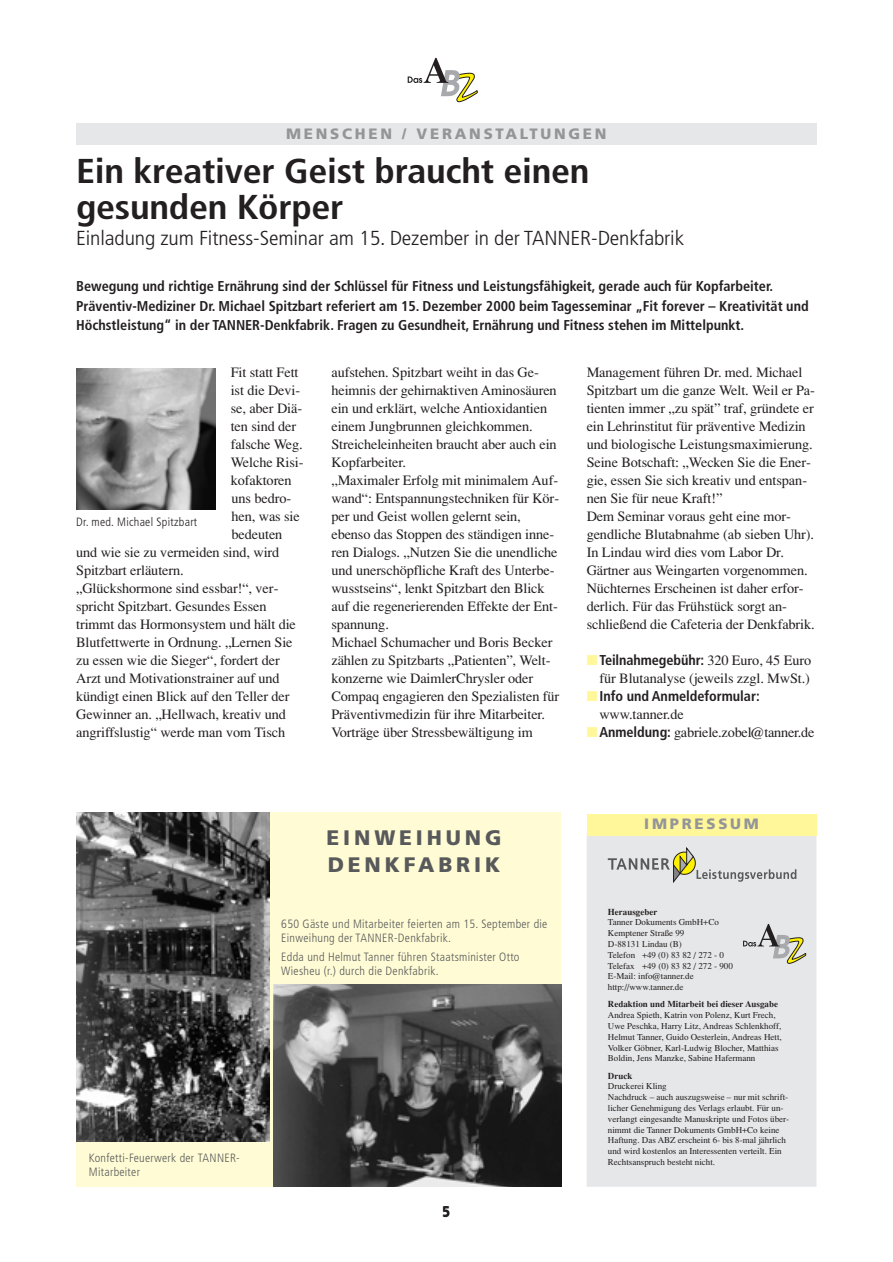
<style>
.page{position:relative;width:893px;height:1262px;background:#fff}
.page>*{position:absolute;margin:0;border:0;box-sizing:border-box;transform-origin:0 0}
.t1{font:700 condensed 34.5px/36px "Frutiger";letter-spacing:-.01em;color:#231f20;scale:1.1 1}
.t2{font:900 21px/27px "Frutiger";letter-spacing:.185em;color:#58595b}
.t3{font:300 condensed 20.25px "Frutiger";letter-spacing:-.005em;color:#231f20;scale:1.1 1}
.t4{font:900 15px "Frutiger";letter-spacing:.185em;color:#939598}
.t5{font:14.25px/18px "Times";letter-spacing:-.005em;color:#231f20}
.t6{font:700 condensed 14.25px/19.5px "Frutiger";color:#231f20}
.t7{font:700 condensed 14.25px "Frutiger";color:#231f20;scale:1.1 1}
.t8{font:300 condensed 12px/14.2px "Frutiger";letter-spacing:.025em;color:#58595b}
.t9{font:300 condensed 12px "Frutiger";letter-spacing:.025em;color:#231f20}
.t10{font:9px/10.8px "Times";color:#231f20}
.t11{font:700 9px "Times";color:#231f20}
.s1{color:#fff799}
.s2{font-family:"Times";font-weight:400;font-stretch:normal}
.s3{font-family:"Frutiger";font-weight:700;font-stretch:condensed}
</style>
<div class="page">
<div style="left:76px;top:812px;width:485px;height:374px;background:#fffcd5"></div>
<svg style="left:407px;top:58px;width:70px;height:44px"></svg>
<div style="left:588px;top:835px;width:226px;height:350px;background:#e6e7e8"></div>
<div style="left:586px;top:833px;width:230px;height:353px;border:2px solid #e6e7e8"></div>
<svg style="left:743px;top:924px;width:63px;height:39px"></svg>
<svg style="left:607px;top:847px;width:189px;height:35px"></svg>
<div style="left:76px;top:123px;width:740px;height:22px;background:#e6e7e8"></div>
<div style="left:586px;top:814px;width:230px;height:21px;background:#fff799"></div>
<img style="left:76px;top:368px;width:140px;height:141px">
<img style="left:274px;top:984px;width:287px;height:202px">
<img style="left:76px;top:812px;width:194px;height:329px">
<p class="t4" style="left:286px;top:128px;width:322px">MENSCHEN / VERANSTALTUNGEN</p>
<h1 class="t1" style="left:76px;top:156px;width:468px">Ein kreativer Geist braucht einen gesunden Körper</h1>
<h3 class="t3" style="left:76px;top:229px;width:554px">Einladung zum Fitness-Seminar am 15. Dezember in der TANNER-Denkfabrik</h3>
<p class="t6" style="left:76px;top:278px;width:734px">Bewegung und richtige Ernährung sind der Schlüssel für Fitness und Leistungsfähigkeit, gerade auch für Kopfarbeiter.<br>Präventiv-Mediziner Dr. Michael Spitzbart referiert am 15. Dezember 2000 beim Tagesseminar „Fit forever – Kreativität und<br>Höchstleistung“ in der TANNER-Denkfabrik. Fragen zu Gesundheit, Ernährung und Fitness stehen im Mittelpunkt.</p>
<p class="t5" style="left:586px;top:365px;width:230px">Management führen Dr. med. Michael Spitzbart um die ganze Welt. Weil er Pa&shy;tienten immer „zu spät” traf, gründete er ein Lehrinstitut für präventive Medizin und biologische Leistungsmaximierung.<br>Seine Botschaft: „Wecken Sie die Ener&shy;gie, essen Sie sich kreativ und entspan&shy;nen Sie für neue Kraft!”<br>Dem Seminar voraus geht eine mor&shy;gendliche Blutabnahme (ab sieben Uhr).<br>In Lindau wird dies vom Labor Dr.<br>Gärtner aus Weingarten vorgenommen.<br>Nüchternes Erscheinen ist daher erfor&shy;derlich. Für das Frühstück sorgt an&shy;schließend die Cafeteria der Denkfabrik.</p>
<p class="t6" style="left:586px;top:652px;width:226px"><span class="s1">■</span>Teilnahmegebühr: <span class="s2">320 Euro, 45 Euro</span></p>
<p class="t5" style="left:599px;top:671px;width:212px">für Blutanalyse (jeweils zzgl. MwSt.)</p>
<p class="t6" style="left:586px;top:688px;width:174px"><span class="s1">■</span>Info und Anmeldeformular:</p>
<p class="t5" style="left:599px;top:707px;width:86px">www.tanner.de</p>
<p class="t5" style="left:586px;top:725px;width:229px"><span class="s1">■</span><span class="s3">Anmeldung:</span> gabriele.zobel@tanner.de</p>
<p class="t5" style="left:231px;top:365px;width:69px">Fit statt Fett</p>
<p class="t5" style="left:231px;top:383px;width:71px">ist die Devi-</p>
<p class="t5" style="left:231px;top:401px;width:73px">se, aber Diä-</p>
<p class="t5" style="left:231px;top:419px;width:67px">ten sind der</p>
<p class="t5" style="left:231px;top:437px;width:74px">falsche Weg.</p>
<p class="t5" style="left:231px;top:455px;width:74px">Welche Risi-</p>
<p class="t5" style="left:231px;top:473px;width:62px">kofaktoren</p>
<p class="t5" style="left:231px;top:491px;width:61px">uns bedro-</p>
<p class="t5" style="left:231px;top:509px;width:70px">hen, was sie</p>
<p class="t5" style="left:231px;top:527px;width:52px">bedeuten</p>
<p class="t5" style="left:76px;top:545px;width:205px">und wie sie zu vermeiden sind, wird</p>
<p class="t5" style="left:76px;top:563px;width:109px">Spitzbart erläutern.</p>
<p class="t5" style="left:76px;top:581px;width:204px">„Glückshormone sind essbar!“, ver-</p>
<p class="t5" style="left:76px;top:599px;width:192px">spricht Spitzbart. Gesundes Essen</p>
<p class="t5" style="left:76px;top:617px;width:221px">trimmt das Hormonsystem und hält die</p>
<p class="t5" style="left:76px;top:635px;width:218px">Blutfettwerte in Ordnung. „Lernen Sie</p>
<p class="t5" style="left:76px;top:653px;width:205px">zu essen wie die Sieger“, fordert der</p>
<p class="t5" style="left:76px;top:671px;width:205px">Arzt und Motivationstrainer auf und</p>
<p class="t5" style="left:76px;top:689px;width:215px">kündigt einen Blick auf den Teller der</p>
<p class="t5" style="left:76px;top:707px;width:211px">Gewinner an. „Hellwach, kreativ und</p>
<p class="t5" style="left:76px;top:725px;width:210px">angriffslustig“ werde man vom Tisch</p>
<p class="t5" style="left:331px;top:365px;width:229px">aufstehen. Spitzbart weiht in das Ge&shy;heimnis der gehirnaktiven Aminosäuren ein und erklärt, welche Antioxidantien einem Jungbrunnen gleichkommen.<br>Streicheleinheiten braucht aber auch ein Kopfarbeiter.<br>„Maximaler Erfolg mit minimalem Auf&shy;wand“: Entspannungstechniken für Kör&shy;per und Geist wollen gelernt sein, ebenso das Stoppen des ständigen inne&shy;ren Dialogs. „Nutzen Sie die unendliche und unerschöpfliche Kraft des Unterbe&shy;wusstseins“, lenkt Spitzbart den Blick auf die regenerierenden Effekte der Ent&shy;spannung.<br>Michael Schumacher und Boris Becker zählen zu Spitzbarts „Patienten”, Welt&shy;konzerne wie DaimlerChrysler oder Compaq engagieren den Spezialisten für Präventivmedizin für ihre Mitarbeiter.<br>Vorträge über Stressbewältigung im</p>
<p class="t9" style="left:76px;top:517px;width:123px">Dr. med. Michael Spitzbart</p>
<h2 class="t2" style="left:326px;top:825px;width:176px">EINWEIHUNG<br>DENKFABRIK</h2>
<p class="t8" style="left:281px;top:917px;width:267px">650 Gäste und Mitarbeiter feierten am 15. September die<br>Einweihung der TANNER-Denkfabrik.</p>
<p class="t8" style="left:281px;top:950px;width:240px">Edda und Helmut Tanner führen Staatsminister Otto<br>Wiesheu (r.) durch die Denkfabrik.</p>
<p class="t8" style="left:89px;top:1151px;width:152px">Konfetti-Feuerwerk der TANNER-<br>Mitarbeiter</p>
<p class="t7" style="left:442px;top:1205px;width:9px">5</p>
<p class="t4" style="left:644px;top:818px;width:116px">IMPRESSUM</p>
<p class="t11" style="left:608px;top:908px;width:51px">Herausgeber</p>
<p class="t10" style="left:608px;top:918px;width:126px">Tanner Dokuments GmbH+Co<br>Kemptener Straße 99<br>D-88131 Lindau (B)<br>Telefon +49 (0) 83 82 / 272 - 0<br>Telefax +49 (0) 83 82 / 272 - 900<br>E-Mail: info@tanner.de http://www.tanner.de</p>
<p class="t11" style="left:608px;top:1001px;width:172px">Redaktion und Mitarbeit bei dieser Ausgabe</p>
<p class="t10" style="left:608px;top:1010px;width:175px">Andrea Spieth, Katrin von Polenz, Kurt Frech, Uwe Peschka, Harry Litz, Andreas Schlenkhoff, Helmut Tanner, Guido Oesterlein, Andreas Hett, Volker Göbner, Karl-Ludwig Blocher, Matthias Boldin, Jens Manzke, Sabine Hafermann</p>
<p class="t11" style="left:608px;top:1072px;width:26px">Druck</p>
<p class="t10" style="left:608px;top:1081px;width:183px">Druckerei Kling<br>Nachdruck – auch auszugsweise – nur mit schrift&shy;licher Genehmigung des Verlags erlaubt. Für un&shy;verlangt eingesandte Manuskripte und Fotos über&shy;nimmt die Tanner Dokuments GmbH+Co keine Haftung. Das ABZ erscheint 6- bis 8-mal jährlich und wird kostenlos an Interessenten verteilt. Ein Rechtsanspruch besteht nicht.</p>
</div>
